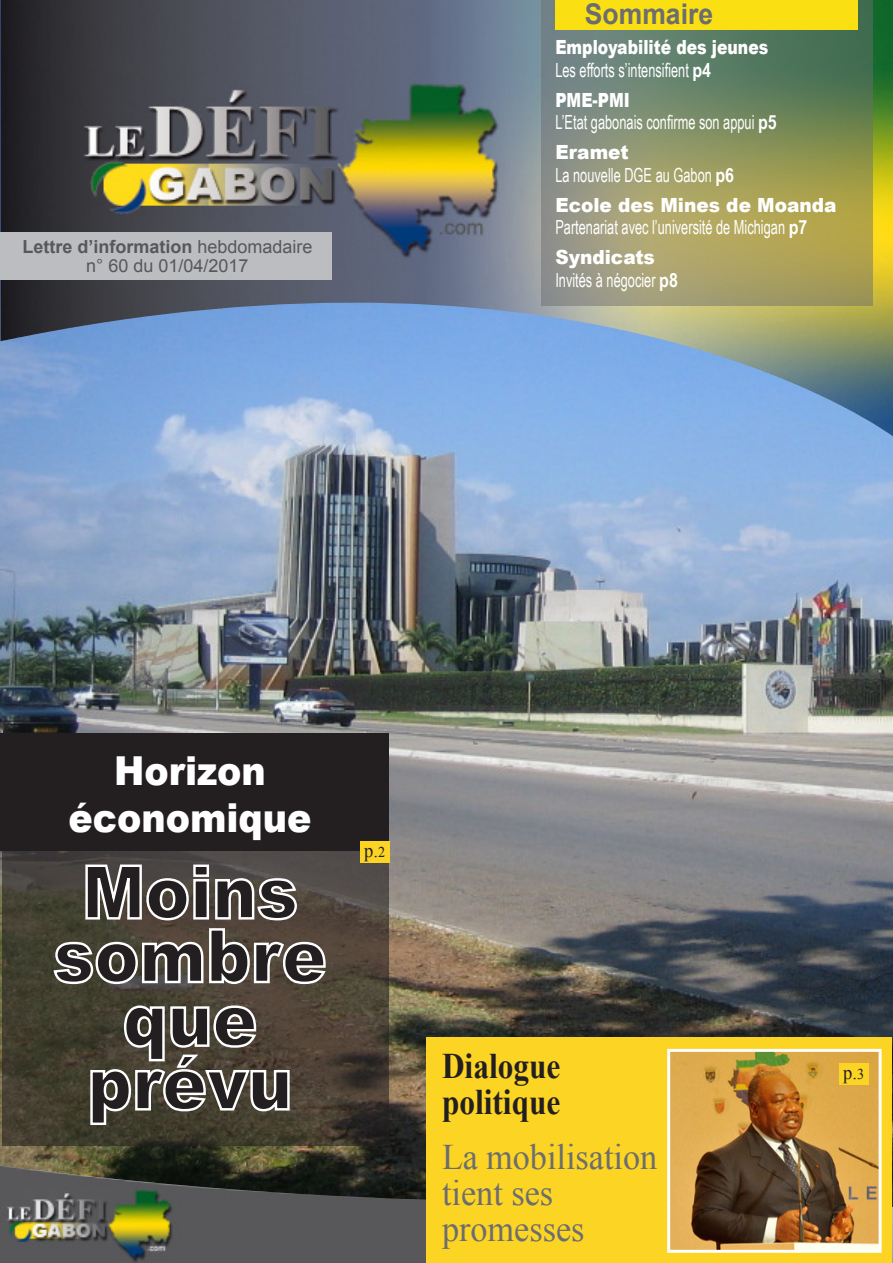
<style>
.page{position:relative;width:893px;height:1263px;background:#fff}
.page>*{position:absolute;margin:0;border:0;box-sizing:border-box;transform-origin:0 0}
.t1{font:900 73.5px/63.6px "Arial";color:#231f20;text-align:center;scale:.91 1}
.t2{font:900 39.9px "Arial";color:#fff;scale:.91 1}
.t3{font:36px "Times New Roman";color:#6c6d70;scale:.95 1}
.t4{font:700 36px "Times New Roman";color:#231f20;scale:.87 1}
.t5{font:700 28.5px "Arial";color:#6c6d70;scale:.93 1}
.t6{font:19.5px "Arial Narrow";color:#fff;scale:.8 1}
.t7{font:900 19.5px "Arial";color:#fff;scale:.95 1}
.t8{font:900 19.5px "Arial";color:#fff;scale:.8 1}
.t9{font:19.5px "Times New Roman";color:#231f20;scale:.95 1}
.t10{font:700 18px "Arial";color:#57585a}
.t11{font:18px "Arial";color:#57585a}
.s1{font-weight:400}
.s2{font-weight:700}
.s3{font-size:15px}
</style>
<div class="page">
<img style="left:0;top:54px;width:892px;height:1111px">
<img style="left:1px;top:0;width:892px;height:436px">
<img style="left:0;top:1165px;width:426px;height:98px">
<div style="left:0;top:232px;width:332px;height:47px;background:#bcbdc0"></div>
<svg style="left:541px;top:0;width:331px;height:306px;background:#8a9268"></svg>
<div style="left:555px;top:0;width:302px;height:30px;background:#fae013"></div>
<svg style="left:2px;top:850px;width:387px;height:296px;background:#453f33"></svg>
<div style="left:1px;top:733px;width:388px;height:117px;background:#231f20"></div>
<svg style="left:52px;top:857px;width:276px;height:129px;background:#6a635b"></svg>
<svg style="left:89px;top:1004px;width:202px;height:122px;background:#655f53"></svg>
<div style="left:360px;top:841px;width:30px;height:22px;background:#fcd424"></div>
<div style="left:426px;top:1037px;width:466px;height:226px;background:#fcd424"></div>
<img style="left:671px;top:1053px;width:207px;height:196px">
<div style="left:667px;top:1049px;width:215px;height:204px;border:3px solid #fff"></div>
<div style="left:839px;top:1063px;width:30px;height:21px;background:#fcd424"></div>
<p class="t10" style="left:22px;top:234px;width:292px">Lettre d’information <span class="s1">hebdomadaire</span></p>
<p class="t11" style="left:86px;top:253px;width:164px">n° 60 du 01/04/2017</p>
<p class="t5" style="left:585px;top:-6px;width:139px">Sommaire</p>
<p class="t8" style="left:555px;top:33px;width:268px">Employabilité des jeunes</p>
<p class="t6" style="left:555px;top:55px;width:196px">Les efforts s’intensifient <span class="s2">p4</span></p>
<p class="t8" style="left:555px;top:85px;width:95px">PME-PMI</p>
<p class="t6" style="left:555px;top:108px;width:278px">L’Etat gabonais confirme son appui <span class="s2">p5</span></p>
<p class="t7" style="left:555px;top:138px;width:79px">Eramet</p>
<p class="t6" style="left:555px;top:160px;width:225px">La nouvelle DGE au Gabon <span class="s2">p6</span></p>
<p class="t7" style="left:555px;top:190px;width:297px">Ecole des Mines de Moanda</p>
<p class="t6" style="left:555px;top:213px;width:317px">Partenariat avec l’université de Michigan <span class="s2">p7</span></p>
<p class="t7" style="left:555px;top:243px;width:106px">Syndicats</p>
<p class="t6" style="left:555px;top:265px;width:155px">Invités à négocier <span class="s2">p8</span></p>
<p class="t2" style="left:114px;top:742px;width:168px">Horizon</p>
<p class="t2" style="left:69px;top:788px;width:268px">économique</p>
<p class="t1" style="left:53px;top:858px;width:302px">Moins sombre</p>
<p class="t1" style="left:87px;top:985px;width:227px">que prévu</p>
<p class="t9" style="left:364px;top:837px;width:24px">p.<span class="s3">2</span></p>
<p class="t4" style="left:442px;top:1039px;width:138px">Dialogue</p>
<p class="t4" style="left:442px;top:1075px;width:138px">politique</p>
<p class="t3" style="left:442px;top:1131px;width:228px">La mobilisation</p>
<p class="t3" style="left:442px;top:1167px;width:119px">tient ses</p>
<p class="t3" style="left:442px;top:1203px;width:151px">promesses</p>
<p class="t9" style="left:843px;top:1058px;width:24px">p.<span class="s3">3</span></p>
</div>
